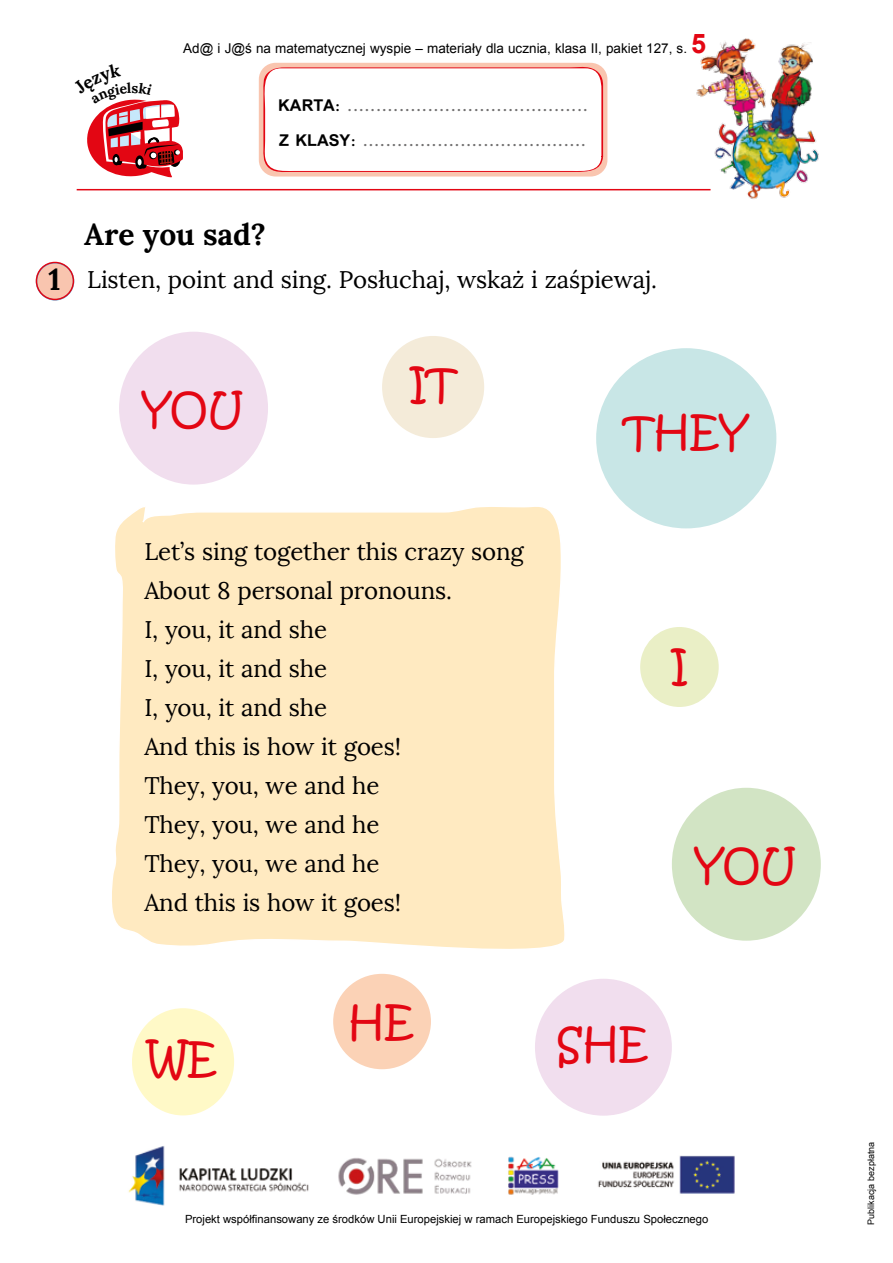
<style>
.page{position:relative;width:893px;height:1263px;background:#fff}
.page>*{position:absolute;margin:0;border:0;box-sizing:border-box;transform-origin:0 0}
.t1{font:42px "Kristen ITC";letter-spacing:-.005em;color:#e30613}
.t2{font:700 30px "Lora";letter-spacing:-.005em;color:#000}
.t3{font:24px/39px "Lora";letter-spacing:-.005em;color:#000}
.t4{font:700 18px/35.2px "Simplified Arabic";color:#706f6f}
.t5{font:700 17.55px "Lora";color:#000}
.t6{font:700 13.95px "Lora";color:#000}
.t7{font:13.5px "Arial";color:#000}
.t8{font:11.25px "Arial";color:#000}
.t9{font:9px "Arial";color:#000}
.s1{font-weight:700;font-size:27px;color:#e30613}
.s2{color:#000}
.s3{font-weight:700;font-size:30px}
</style>
<div class="page">
<img style="left:128px;top:1146px;width:607px;height:60px">
<hr style="left:77px;top:189px;width:633px;height:1px;background:#e30613">
<svg style="left:567px;top:66px;width:36px;height:107px"></svg>
<img style="left:694px;top:38px;width:125px;height:161px">
<svg style="left:36px;top:262px;width:38px;height:39px"></svg>
<svg style="left:109px;top:62px;width:458px;height:887px;fill:#ffeac1"></svg>
<div style="left:672px;top:788px;width:149px;height:153px;background:#d2e4c4;border-radius:50%"></div>
<div style="left:382px;top:336px;width:102px;height:102px;background:#f4ebd9;border-radius:50%"></div>
<div style="left:596px;top:348px;width:180px;height:180px;background:#c8e6e6;border-radius:50%"></div>
<div style="left:640px;top:627px;width:79px;height:80px;background:#eaefc6;border-radius:50%"></div>
<div style="left:333px;top:974px;width:98px;height:95px;background:#fbd2b6;border-radius:50%"></div>
<div style="left:535px;top:979px;width:137px;height:137px;background:#f1deee;border-radius:50%"></div>
<div style="left:132px;top:1008px;width:102px;height:107px;background:#fff9c7;border-radius:50%"></div>
<div style="left:119px;top:332px;width:149px;height:153px;background:#f1deee;border-radius:50%"></div>
<svg style="left:116px;top:240px;width:16px;height:16px"></svg>
<svg style="left:109px;top:269px;width:1px;height:13px"></svg>
<svg style="left:168px;top:267px;width:8px;height:8px"></svg>
<svg style="left:87px;top:63px;width:103px;height:116px"></svg>
<svg style="left:143px;top:576px;width:31px;height:32px"></svg>
<svg style="left:134px;top:887px;width:42px;height:33px"></svg>
<svg style="left:140px;top:733px;width:34px;height:33px"></svg>
<p class="t7" style="left:183px;top:39px;width:525px">Ad@ i J@ś na matematycznej wyspie – materiały dla ucznia, klasa II, pakiet 127, s. <span class="s1">5</span></p>
<p class="t4" style="left:278px;top:88px;width:311px"><span class="s2">KARTA:</span> ..........................................<br><span class="s2">Z KLASY:</span> .......................................</p>
<p class="t2" style="left:84px;top:214px;width:183px">Are you sad?</p>
<p class="t3" style="left:48px;top:260px;width:610px"><span class="s3">1</span> Listen, point and sing. Posłuchaj, wskaż i zaśpiewaj.</p>
<h1 class="t1" style="left:142px;top:381px;width:103px">YOU</h1>
<h1 class="t1" style="left:409px;top:355px;width:49px">IT</h1>
<h1 class="t1" style="left:623px;top:404px;width:126px">THEY</h1>
<p class="t3" style="left:144px;top:532px;width:381px">Let’s sing together this crazy song<br>About 8 personal pronouns.<br>I, you, it and she<br>I, you, it and she<br>I, you, it and she<br>And this is how it goes!<br>They, you, we and he<br>They, you, we and he<br>They, you, we and he<br>And this is how it goes!</p>
<p class="t5" style="left:142px;top:572px;width:11px">c</p>
<p class="t5" style="left:150px;top:729px;width:11px">c</p>
<p class="t5" style="left:144px;top:882px;width:11px">c</p>
<p class="t6" style="left:147px;top:901px;width:9px">a</p>
<h1 class="t1" style="left:671px;top:637px;width:18px">I</h1>
<h1 class="t1" style="left:695px;top:837px;width:103px">YOU</h1>
<h1 class="t1" style="left:147px;top:1031px;width:71px">WE</h1>
<h1 class="t1" style="left:348px;top:993px;width:67px">HE</h1>
<h1 class="t1" style="left:556px;top:1016px;width:93px">SHE</h1>
<p class="t8" style="left:185px;top:1212px;width:525px">Projekt współfinansowany ze środków Unii Europejskiej w ramach Europejskiego Funduszu Społecznego</p>
<p class="t9" style="left:865px;top:1224px;width:84px;rotate:-90deg">Publikacja bezpłatna</p>
</div>
